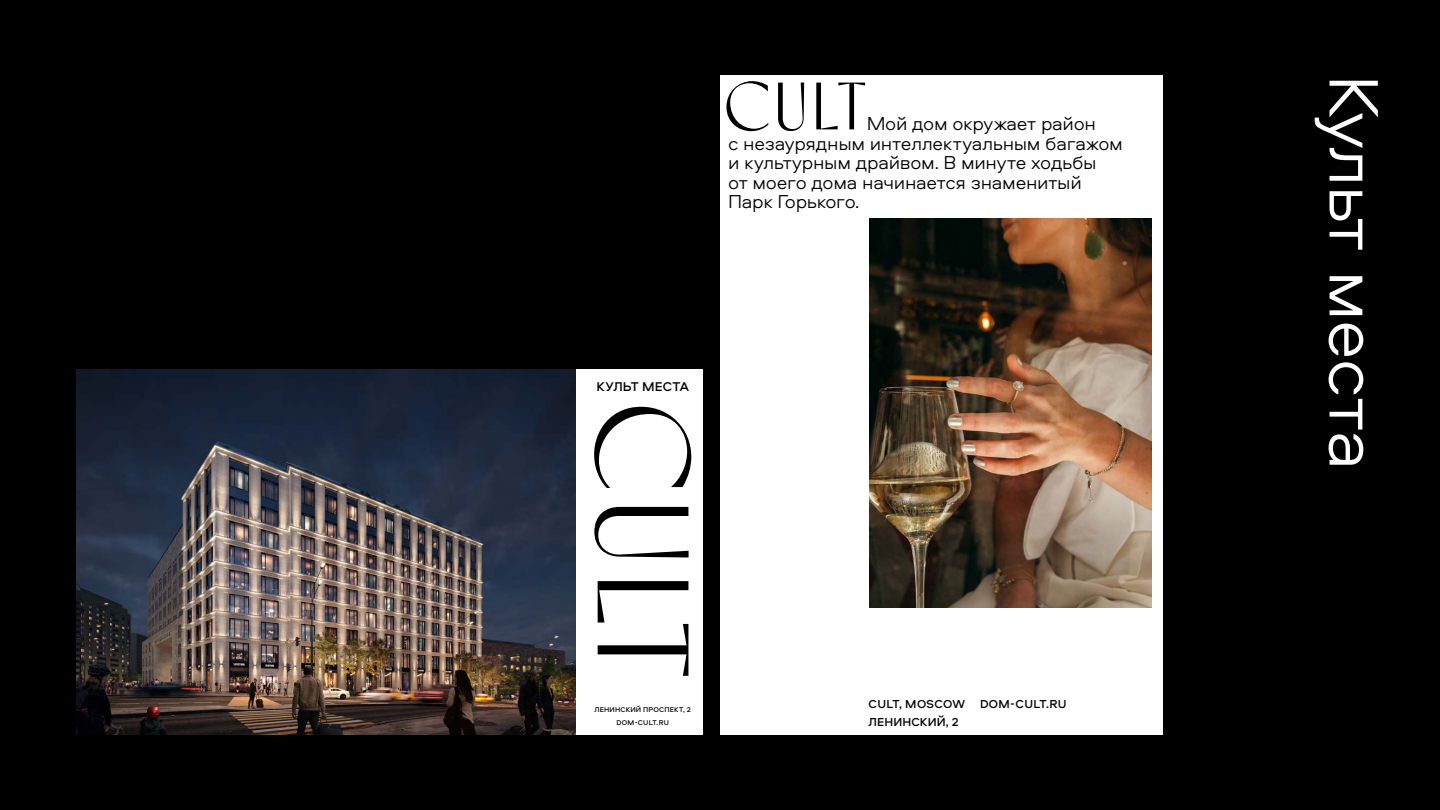
<style>
.page{position:relative;width:1440px;height:810px;background:#000}
.page>*{position:absolute;margin:0;border:0;box-sizing:border-box;transform-origin:0 0}
.t1{font:300 72.75px "Aeroport";letter-spacing:-.02em;color:#fff}
.t2{font:300 19.5px/19.5px "Aeroport";letter-spacing:-.015em;color:#000}
.t3{font:500 13.2px "Aeroport";letter-spacing:.005em;color:#000}
.t4{font:500 12px/18px "Aeroport";letter-spacing:.015em;color:#000}
.t5{font:500 7.2px/12.7px "Aeroport";letter-spacing:.02em;color:#000;text-align:center}
</style>
<div class="page">
<div style="left:720px;top:75px;width:442px;height:660px;background:#fff"></div>
<svg style="left:726px;top:81px;width:139px;height:50px"></svg>
<img style="left:869px;top:218px;width:283px;height:390px">
<div style="left:576px;top:370px;width:127px;height:365px;background:#fff"></div>
<svg style="left:594px;top:407px;width:97px;height:269px"></svg>
<img style="left:77px;top:370px;width:499px;height:365px">
<p class="t2" style="left:728px;top:113px;width:396px;text-indent:139px">Мой дом окружает район<br>с незаурядным интеллектуальным багажом и культурным драйвом. В минуте ходьбы<br>от моего дома начинается знаменитый<br>Парк Горького.</p>
<p class="t3" style="left:597px;top:378px;width:94px">КУЛЬТ МЕСТА</p>
<p class="t5" style="left:595px;top:703px;width:98px">ЛЕНИНСКИЙ ПРОСПЕКТ, 2<br>DOM-CULT.RU</p>
<p class="t4" style="left:868px;top:695px;width:200px">CULT, MOSCOW DOM-CULT.RU<br>ЛЕНИНСКИЙ, 2</p>
<h1 class="t1" style="left:1403px;top:74px;width:397px;rotate:90deg">Культ места</h1>
</div>
